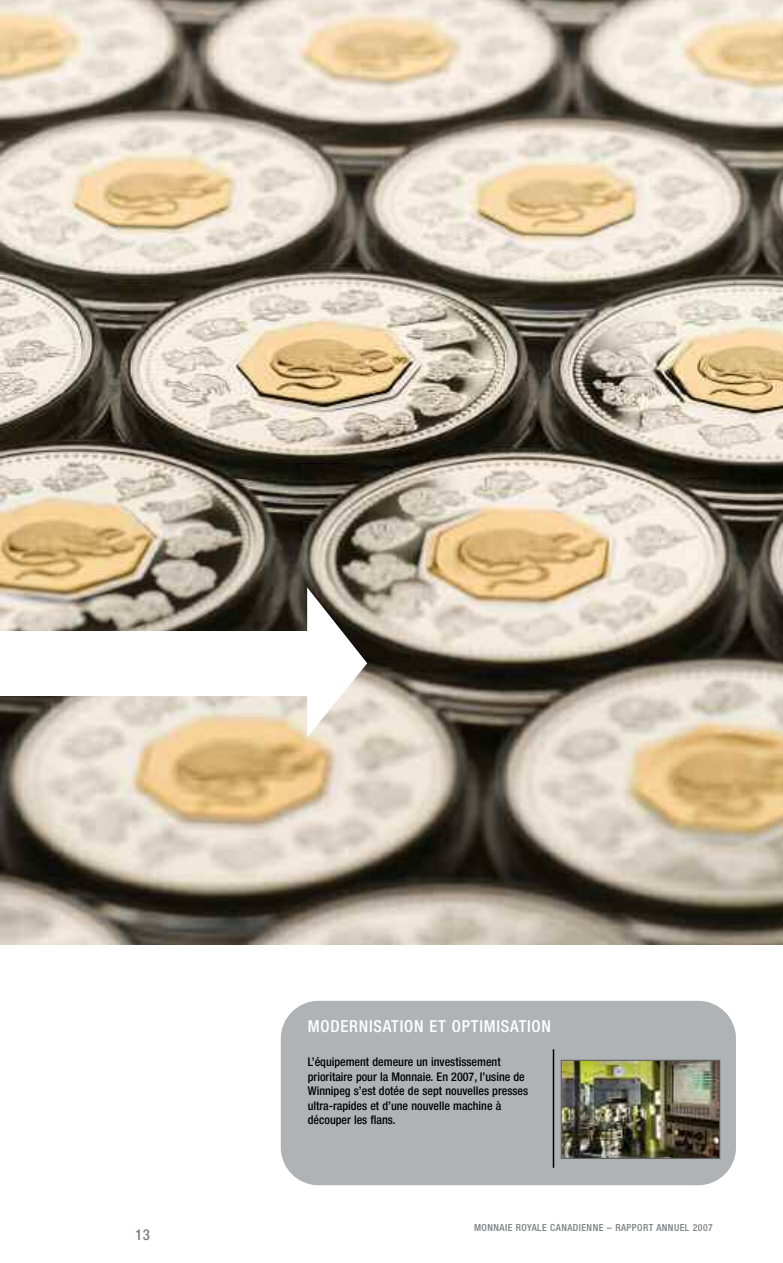
<style>
.page{position:relative;width:783px;height:1263px;background:#fff}
.page>*{position:absolute;margin:0;border:0;box-sizing:border-box;transform-origin:0 0}
.t1{font:500 condensed 16.5px "Helvetica Neue";letter-spacing:.05em;color:#fff}
.t2{font:500 condensed 15px "Helvetica Neue";color:#7a8083}
.t3{font:500 condensed 12px/14.7px "Helvetica Neue";color:#000}
.t4{font:500 condensed 9.75px "Helvetica Neue";letter-spacing:.05em;color:#7a8083}
</style>
<div class="page">
<img style="left:1px;top:0;width:782px;height:944px">
<div style="left:0;top:631px;width:328px;height:64px;background:#fff"></div>
<svg style="left:307px;top:587px;width:60px;height:150px"></svg>
<div style="left:281px;top:1001px;width:455px;height:184px;background:#afb3b5;border-radius:38px"></div>
<hr style="left:553px;top:1049px;width:1px;height:119px;background:#000">
<img style="left:563px;top:1062px;width:155px;height:95px">
<div style="left:561px;top:1060px;width:159px;height:99px;border:1px solid #636363"></div>
<p class="t2" style="left:135px;top:1229px;width:17px">13</p>
<h1 class="t1" style="left:308px;top:1020px;width:245px">MODERNISATION ET OPTIMISATION</h1>
<p class="t3" style="left:308px;top:1055px;width:222px">L’équipement demeure un investissement prioritaire pour la Monnaie. En 2007, l’usine de Winnipeg s’est dotée de sept nouvelles presses ultra-rapides et d’une nouvelle machine à découper les flans.</p>
<p class="t4" style="left:474px;top:1224px;width:240px">MONNAIE ROYALE CANADIENNE – RAPPORT ANNUEL 2007</p>
</div>
